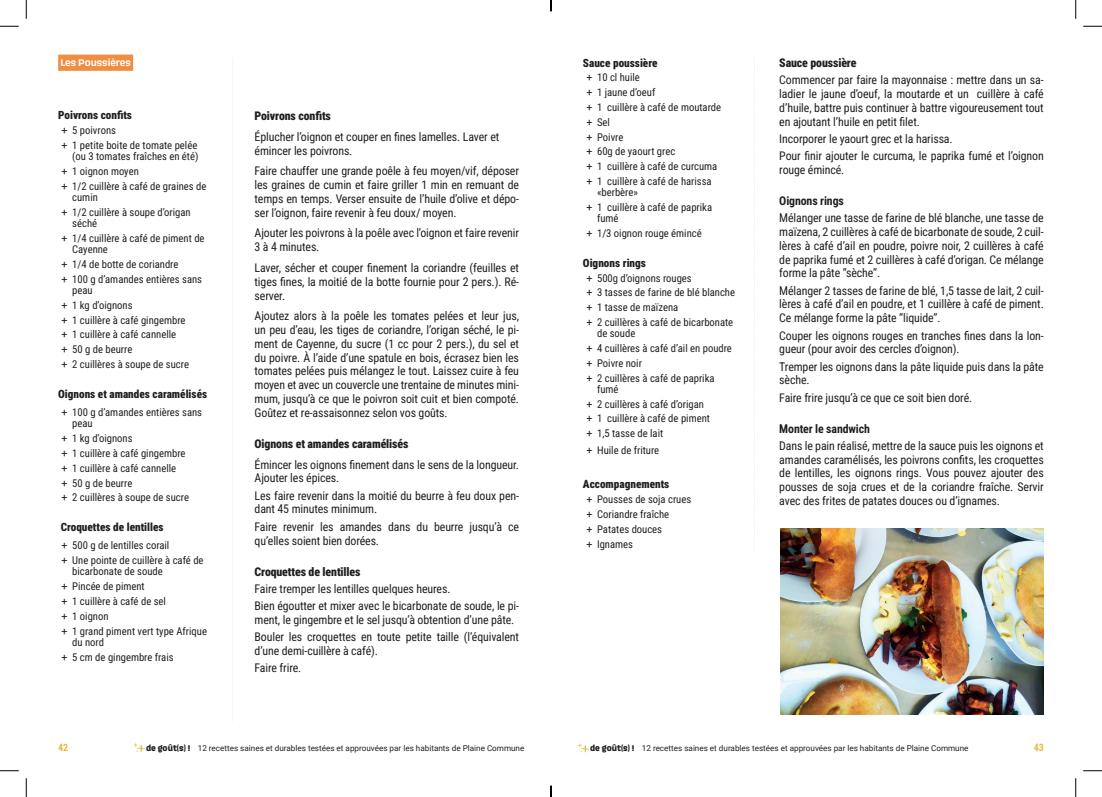
<style>
.page{position:relative;width:1102px;height:797px;background:#fff}
.page>*{position:absolute;margin:0;border:0;box-sizing:border-box;transform-origin:0 0}
.t1{font:11.88px/13.8px "Roboto Condensed";letter-spacing:-.01em;color:#231f20}
.t2{font:900 11.88px "Roboto Condensed";letter-spacing:-.01em;color:#231f20}
.t3{font:700 11.88px "Roboto Condensed";letter-spacing:-.01em;color:#231f20}
.t4{font:900 11.25px "Roboto Condensed";color:#231f20}
.t5{font:10.62px/14.8px "Roboto Condensed";color:#231f20}
.t6{font:700 10px "Scarlet";color:#fff}
.t7{font:700 10px "Roboto Condensed";color:#eab843}
.t8{font:8.12px "Roboto";color:#231f20}
.s1{font-family:"Roboto"}
.s2{font-family:"Scarlet";font-weight:800;font-size:8.62px}
</style>
<div class="page">
<svg style="left:577px;top:743px;width:12px;height:9px"></svg>
<svg style="left:133px;top:743px;width:12px;height:9px"></svg>
<svg style="left:232px;top:58px;width:1px;height:663px"></svg>
<svg style="left:754px;top:58px;width:1px;height:491px"></svg>
<div style="left:58px;top:55px;width:75px;height:16px;background:#ef8e41"></div>
<img style="left:780px;top:528px;width:263px;height:186px">
<svg style="left:0;top:25px;width:19px;height:2px"></svg>
<svg style="left:1083px;top:25px;width:18px;height:2px"></svg>
<svg style="left:0;top:770px;width:19px;height:1px"></svg>
<svg style="left:1083px;top:770px;width:18px;height:1px"></svg>
<svg style="left:25px;top:0;width:2px;height:19px"></svg>
<svg style="left:25px;top:778px;width:2px;height:19px"></svg>
<svg style="left:1075px;top:0;width:1px;height:19px"></svg>
<svg style="left:1075px;top:778px;width:1px;height:19px"></svg>
<svg style="left:550px;top:785px;width:1px;height:12px"></svg>
<p class="t6" style="left:60px;top:56px;width:72px">Les Poussières</p>
<p class="t4" style="left:58px;top:107px;width:75px">Poivrons confits</p>
<p class="t5" style="left:62px;top:123px;width:137px"><span class="s1">+</span> 5 poivrons<br><span class="s1">+</span> 1 petite boite de tomate pelée</p>
<p class="t5" style="left:62px;top:149px;width:146px;text-indent:11px">(ou 3 tomates fraîches en été) <span class="s1">+</span> 1 oignon moyen<br><span class="s1">+</span> 1/2 cuillère à café de graines de</p>
<p class="t5" style="left:62px;top:189px;width:131px;text-indent:11px">cumin<br><span class="s1">+</span> 1/2 cuillère à soupe d’origan</p>
<p class="t5" style="left:62px;top:216px;width:144px;text-indent:11px">séché<br><span class="s1">+</span> 1/4 cuillère à café de piment de</p>
<p class="t5" style="left:62px;top:242px;width:142px;text-indent:11px">Cayenne<br><span class="s1">+</span> 1/4 de botte de coriandre<br><span class="s1">+</span> 100 g d’amandes entières sans</p>
<p class="t5" style="left:62px;top:282px;width:129px;text-indent:11px">peau<br><span class="s1">+</span> 1 kg d’oignons<br><span class="s1">+</span> 1 cuillère à café gingembre <span class="s1">+</span> 1 cuillère à café cannelle<br><span class="s1">+</span> 50 g de beurre<br><span class="s1">+</span> 2 cuillères à soupe de sucre</p>
<p class="t4" style="left:58px;top:386px;width:151px">Oignons et amandes caramélisés</p>
<p class="t5" style="left:72px;top:406px;width:131px;line-height:11.2px;text-indent:-11px"><span class="s1">+</span> 100 g d’amandes entières sans peau</p>
<p class="t5" style="left:62px;top:430px;width:129px"><span class="s1">+</span> 1 kg d’oignons<br><span class="s1">+</span> 1 cuillère à café gingembre <span class="s1">+</span> 1 cuillère à café cannelle<br><span class="s1">+</span> 50 g de beurre<br><span class="s1">+</span> 2 cuillères à soupe de sucre</p>
<p class="t4" style="left:61px;top:519px;width:104px">Croquettes de lentilles</p>
<p class="t5" style="left:62px;top:537px;width:143px"><span class="s1">+</span> 500 g de lentilles corail<br><span class="s1">+</span> Une pointe de cuillère à café de</p>
<p class="t5" style="left:62px;top:563px;width:147px;text-indent:11px">bicarbonate de soude<br><span class="s1">+</span> Pincée de piment<br><span class="s1">+</span> 1 cuillère à café de sel<br><span class="s1">+</span> 1 oignon<br><span class="s1">+</span> 1 grand piment vert type Afrique</p>
<p class="t5" style="left:62px;top:634px;width:113px;text-indent:11px">du nord<br><span class="s1">+</span> 5 cm de gingembre frais</p>
<p class="t2" style="left:254px;top:107px;width:78px">Poivrons confits</p>
<p class="t1" style="left:254px;top:129px;width:246px">Éplucher l’oignon et couper en fines lamelles. Laver et émincer les poivrons.</p>
<p class="t1" style="left:254px;top:164px;width:266px;text-align:justify">Faire chauffer une grande poêle à feu moyen/vif, déposer les graines de cumin et faire griller 1 min en remuant de temps en temps. Verser ensuite de l’huile d’olive et dépo&shy;ser l’oignon, faire revenir à feu doux/ moyen.</p>
<p class="t1" style="left:254px;top:226px;width:266px">Ajouter les poivrons à la poêle avec l’oignon et faire revenir<br>3 à 4 minutes.</p>
<p class="t1" style="left:254px;top:260px;width:266px;text-align:justify">Laver, sécher et couper finement la coriandre (feuilles et tiges fines, la moitié de la botte fournie pour 2 pers.). Ré&shy;server.</p>
<p class="t1" style="left:254px;top:309px;width:266px;text-align:justify">Ajoutez alors à la poêle les tomates pelées et leur jus, un peu d’eau, les tiges de coriandre, l’origan séché, le pi&shy;ment de Cayenne, du sucre (1 cc pour 2 pers.), du sel et du poivre. À l’aide d’une spatule en bois, écrasez bien les tomates pelées puis mélangez le tout. Laissez cuire à feu moyen et avec un couvercle une trentaine de minutes mini&shy;mum, jusqu’à ce que le poivron soit cuit et bien compoté.<br>Goûtez et re-assaisonnez selon vos goûts.</p>
<p class="t2" style="left:254px;top:435px;width:155px">Oignons et amandes caramélisés</p>
<p class="t1" style="left:254px;top:457px;width:266px">Émincer les oignons finement dans le sens de la longueur.<br>Ajouter les épices.</p>
<p class="t1" style="left:254px;top:488px;width:266px">Les faire revenir dans la moitié du beurre à feu doux pen&shy;dant 45 minutes minimum.</p>
<p class="t1" style="left:254px;top:519px;width:266px">Faire revenir les amandes dans du beurre jusqu’à ce qu’elles soient bien dorées.</p>
<p class="t2" style="left:254px;top:563px;width:107px">Croquettes de lentilles</p>
<p class="t1" style="left:254px;top:579px;width:266px;line-height:17.2px">Faire tremper les lentilles quelques heures.<br>Bien égoutter et mixer avec le bicarbonate de soude, le pi-</p>
<p class="t1" style="left:254px;top:610px;width:266px;line-height:17.2px">ment, le gingembre et le sel jusqu’à obtention d’une pâte.<br>Bouler les croquettes en toute petite taille (l’équivalent</p>
<p class="t1" style="left:254px;top:641px;width:125px;line-height:17.2px">d’une demi-cuillère à café).<br>Faire frire.</p>
<p class="t4" style="left:583px;top:55px;width:76px">Sauce poussière</p>
<p class="t5" style="left:586px;top:70px;width:136px"><span class="s1">+</span> 10 cl huile<br><span class="s1">+</span> 1 jaune d’oeuf<br><span class="s1">+</span> 1 cuillère à café de moutarde <span class="s1">+</span> Sel<br><span class="s1">+</span> Poivre<br><span class="s1">+</span> 60g de yaourt grec<br><span class="s1">+</span> 1 cuillère à café de curcuma <span class="s1">+</span> 1 cuillère à café de harissa</p>
<p class="t5" style="left:586px;top:185px;width:127px;text-indent:11px">«berbère»<br><span class="s1">+</span> 1 cuillère à café de paprika</p>
<p class="t5" style="left:586px;top:211px;width:117px;text-indent:11px">fumé<br><span class="s1">+</span> 1/3 oignon rouge émincé</p>
<p class="t4" style="left:583px;top:255px;width:65px">Oignons rings</p>
<p class="t5" style="left:586px;top:270px;width:150px"><span class="s1">+</span> 500g d’oignons rouges<br><span class="s1">+</span> 3 tasses de farine de blé blanche <span class="s1">+</span> 1 tasse de maïzena<br><span class="s1">+</span> 2 cuillères à café de bicarbonate</p>
<p class="t5" style="left:586px;top:325px;width:147px;text-indent:11px">de soude<br><span class="s1">+</span> 4 cuillères à café d’ail en poudre <span class="s1">+</span> Poivre noir<br><span class="s1">+</span> 2 cuillères à café de paprika</p>
<p class="t5" style="left:586px;top:381px;width:125px;text-indent:11px">fumé<br><span class="s1">+</span> 2 cuillères à café d’origan <span class="s1">+</span> 1 cuillère à café de piment <span class="s1">+</span> 1,5 tasse de lait</p>
<p class="t5" style="left:586px;top:443px;width:74px"><span class="s1">+</span> Huile de friture</p>
<p class="t4" style="left:583px;top:476px;width:88px">Accompagnements</p>
<p class="t5" style="left:586px;top:491px;width:106px"><span class="s1">+</span> Pousses de soja crues <span class="s1">+</span> Coriandre fraîche<br><span class="s1">+</span> Patates douces<br><span class="s1">+</span> Ignames</p>
<p class="t2" style="left:779px;top:55px;width:79px">Sauce poussière</p>
<p class="t1" style="left:779px;top:73px;width:266px;text-align:justify">Commencer par faire la mayonnaise : mettre dans un sa&shy;ladier le jaune d’oeuf, la moutarde et un cuillère à café d’huile, battre puis continuer à battre vigoureusement tout en ajoutant l’huile en petit filet.</p>
<p class="t1" style="left:779px;top:130px;width:266px;line-height:17.2px">Incorporer le yaourt grec et la harissa.<br>Pour finir ajouter le curcuma, le paprika fumé et l’oignon</p>
<p class="t1" style="left:779px;top:162px;width:67px">rouge émincé.</p>
<p class="t3" style="left:779px;top:192px;width:66px">Oignons rings</p>
<p class="t1" style="left:779px;top:211px;width:266px;text-align:justify">Mélanger une tasse de farine de blé blanche, une tasse de maïzena, 2 cuillères à café de bicarbonate de soude, 2 cuil&shy;lères à café d’ail en poudre, poivre noir, 2 cuillères à café de paprika fumé et 2 cuillères à café d’origan. Ce mélange forme la pâte “sèche”.</p>
<p class="t1" style="left:779px;top:283px;width:266px;text-align:justify">Mélanger 2 tasses de farine de blé, 1,5 tasse de lait, 2 cuil&shy;lères à café d’ail en poudre, et 1 cuillère à café de piment.<br>Ce mélange forme la pâte “liquide”.</p>
<p class="t1" style="left:779px;top:328px;width:266px">Couper les oignons rouges en tranches fines dans la lon&shy;gueur (pour avoir des cercles d’oignon).</p>
<p class="t1" style="left:779px;top:359px;width:266px">Tremper les oignons dans la pâte liquide puis dans la pâte sèche.</p>
<p class="t1" style="left:779px;top:390px;width:194px">Faire frire jusqu’à ce que ce soit bien doré.</p>
<p class="t3" style="left:779px;top:420px;width:92px">Monter le sandwich</p>
<p class="t1" style="left:779px;top:438px;width:266px;text-align:justify">Dans le pain réalisé, mettre de la sauce puis les oignons et amandes caramélisés, les poivrons confits, les croquettes de lentilles, les oignons rings. Vous pouvez ajouter des pousses de soja crues et de la coriandre fraîche. Servir avec des frites de patates douces ou d’ignames.</p>
<p class="t7" style="left:58px;top:740px;width:12px">42</p>
<p class="t8" style="left:146px;top:742px;width:380px"><span class="s2">de goût(s) !</span> 12 recettes saines et durables testées et approuvées par les habitants de Plaine Commune</p>
<p class="t8" style="left:590px;top:742px;width:380px"><span class="s2">de goût(s) !</span> 12 recettes saines et durables testées et approuvées par les habitants de Plaine Commune</p>
<p class="t7" style="left:1033px;top:740px;width:12px">43</p>
</div>
